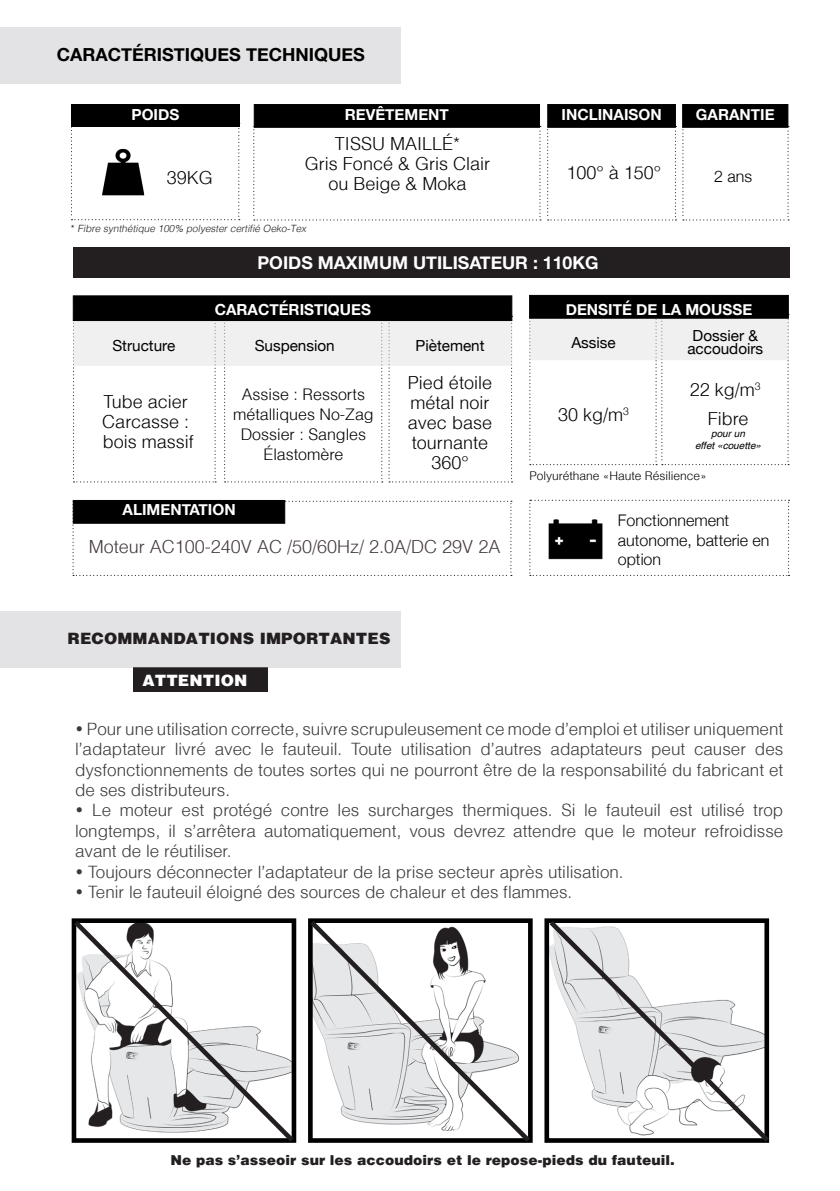
<style>
.page{position:relative;width:840px;height:1191px;background:#fff}
.page>*{position:absolute;margin:0;border:0;box-sizing:border-box;transform-origin:0 0}
.t1{font:300 18px/20px "Helvetica";color:#000;text-align:center}
.t2{font:300 18px "Helvetica";color:#42373c}
.t3{font:700 18px "Helvetica Neue";color:#000}
.t4{font:700 17.6px "Helvetica Neue";color:#fff}
.t5{font:300 17px/20.4px "Helvetica";color:#3b3a3b;text-align:justify}
.t6{font:300 16px/20px "Helvetica";color:#000;text-align:center}
.t7{font:300 16px/19.6px "Helvetica Neue";color:#000}
.t8{font:900 16px "Helvetica";color:#231f20}
.t9{font:900 16px "Helvetica";color:#fff}
.t10{font:700 15.2px "Helvetica Neue";color:#fff}
.t11{font:15.2px "Helvetica Neue";color:#000}
.t12{font:900 14px "Helvetica";color:#231f20}
.t13{font:300 12px "Helvetica";color:#000}
.t14{font:italic 300 10px "Helvetica";color:#231f20}
.t15{font:italic 10px/12px "Helvetica";color:#000;text-align:center}
.s1{font-style:normal;color:#000}
</style>
<div class="page">
<div style="left:0;top:28px;width:400px;height:56px;background:#e3e3e5"></div>
<div style="left:73px;top:247px;width:715px;height:31px;background:#231f20"></div>
<svg style="left:253px;top:126px;width:287px;height:94px"></svg>
<svg style="left:547px;top:126px;width:129px;height:94px"></svg>
<svg style="left:682px;top:126px;width:106px;height:94px"></svg>
<div style="left:254px;top:104px;width:285px;height:24px;background:#000;border:1px solid #000"></div>
<div style="left:547px;top:104px;width:128px;height:24px;background:#000;border:1px solid #000"></div>
<div style="left:682px;top:104px;width:105px;height:24px;background:#000;border:1px solid #000"></div>
<svg style="left:73px;top:367px;width:143px;height:115px"></svg>
<svg style="left:224px;top:367px;width:158px;height:115px"></svg>
<svg style="left:388px;top:367px;width:124px;height:115px"></svg>
<svg style="left:529px;top:360px;width:259px;height:105px"></svg>
<svg style="left:72px;top:501px;width:439px;height:75px"></svg>
<svg style="left:529px;top:500px;width:260px;height:76px"></svg>
<div style="left:529px;top:316px;width:259px;height:44px;background:#f0f0f1;border:2px solid #e1e2e4"></div>
<div style="left:73px;top:319px;width:439px;height:47px;background:#f0f0f1;border:2px solid #e1e2e4"></div>
<div style="left:73px;top:500px;width:212px;height:23px;background:#000"></div>
<div style="left:529px;top:295px;width:259px;height:23px;background:#000"></div>
<div style="left:73px;top:295px;width:439px;height:26px;background:#000;border:1px solid #000"></div>
<img style="left:543px;top:515px;width:63px;height:48px">
<svg style="left:71px;top:127px;width:169px;height:93px"></svg>
<div style="left:71px;top:104px;width:169px;height:23px;background:#000"></div>
<div style="left:133px;top:667px;width:134px;height:25px;background:#231f20"></div>
<div style="left:0;top:611px;width:400px;height:56px;background:#e3e3e5"></div>
<svg style="left:308px;top:918px;width:225px;height:225px"></svg>
<svg style="left:544px;top:918px;width:226px;height:225px"></svg>
<svg style="left:71px;top:918px;width:226px;height:225px"></svg>
<p class="t3" style="left:57px;top:41px;width:309px">CARACTÉRISTIQUES TECHNIQUES</p>
<p class="t10" style="left:131px;top:102px;width:49px">POIDS</p>
<p class="t10" style="left:344px;top:102px;width:105px">REVÊTEMENT</p>
<p class="t10" style="left:561px;top:102px;width:102px">INCLINAISON</p>
<p class="t10" style="left:695px;top:102px;width:80px">GARANTIE</p>
<p class="t1" style="left:305px;top:133px;width:187px">TISSU MAILLÉ*<br>Gris Foncé &amp; Gris Clair ou Beige &amp; Moka</p>
<p class="t1" style="left:167px;top:167px;width:48px">39KG</p>
<p class="t1" style="left:566px;top:162px;width:96px">100° à 150°</p>
<p class="t14" style="left:71px;top:220px;width:239px"><span class="s1">*</span> Fibre synthétique 100% polyestercertifié Oeko-Tex</p>
<p class="t4" style="left:257px;top:249px;width:342px">POIDS MAXIMUM UTILISATEUR : 110KG</p>
<p class="t7" style="left:713px;top:165px;width:39px">2 ans</p>
<p class="t10" style="left:215px;top:298px;width:157px">CARACTÉRISTIQUES</p>
<p class="t10" style="left:565px;top:297px;width:188px">DENSITÉ DE LA MOUSSE</p>
<p class="t11" style="left:692px;top:324px;width:67px">Dossier &amp;</p>
<p class="t11" style="left:112px;top:335px;width:64px">Structure</p>
<p class="t11" style="left:571px;top:331px;width:46px">Assise</p>
<p class="t11" style="left:254px;top:335px;width:81px">Suspension</p>
<p class="t11" style="left:415px;top:335px;width:70px">Piètement</p>
<p class="t11" style="left:687px;top:337px;width:77px">accoudoirs</p>
<p class="t1" style="left:102px;top:391px;width:93px;text-align:left">Tube acier<br>Carcasse : bois massif</p>
<p class="t6" style="left:233px;top:384px;width:142px">Assise : Ressorts métalliques No-Zag<br>Dossier : Sangles<br>Élastomère</p>
<p class="t10" style="left:122px;top:497px;width:115px">ALIMENTATION</p>
<p class="t1" style="left:407px;top:372px;width:86px">Pied étoile métal noir avec base tournante<br>360°</p>
<p class="t2" style="left:89px;top:535px;width:413px">Moteur AC100-240V AC /50/60Hz/ 2.0A/DC 29V 2A</p>
<p class="t8" style="left:68px;top:628px;width:324px">RECOMMANDATIONS IMPORTANTES</p>
<p class="t1" style="left:689px;top:379px;width:72px">22 kg/m<sup>3</sup></p>
<p class="t1" style="left:558px;top:404px;width:72px">30 kg/m<sup>3</sup></p>
<p class="t1" style="left:707px;top:408px;width:42px">Fibre</p>
<p class="t15" style="left:694px;top:428px;width:67px">pour un<br>effet «couette»</p>
<p class="t13" style="left:529px;top:468px;width:179px">Polyuréthane «Haute Résilience»</p>
<p class="t7" style="left:617px;top:509px;width:153px">Fonctionnement autonome, batterie en option</p>
<p class="t9" style="left:142px;top:670px;width:106px">ATTENTION</p>
<p class="t5" style="left:75px;top:718px;width:709px">• Pour une utilisation correcte, suivre scrupuleusement ce mode d’emploi et utiliser uniquement l’adaptateur livré avec le fauteuil. Toute utilisation d’autres adaptateurs peut causer des dysfonctionnements de toutes sortes qui ne pourront être de la responsabilité du fabricant et de ses distributeurs.</p>
<p class="t5" style="left:75px;top:799px;width:709px">• Le moteur est protégé contre les surcharges thermiques. Si le fauteuil est utilisé trop longtemps, il s’arrêtera automatiquement, vous devrez attendre que le moteur refroidisse avant de le réutiliser.</p>
<p class="t5" style="left:75px;top:861px;width:549px">• Toujours déconnecter l’adaptateur de la prise secteur après utilisation.</p>
<p class="t5" style="left:75px;top:881px;width:498px">• Tenir le fauteuil éloigné des sources de chaleur et des flammes.</p>
<p class="t12" style="left:170px;top:1151px;width:505px">Ne pas s’asseoir sur les accoudoirs et le repose-pieds du fauteuil.</p>
</div>
